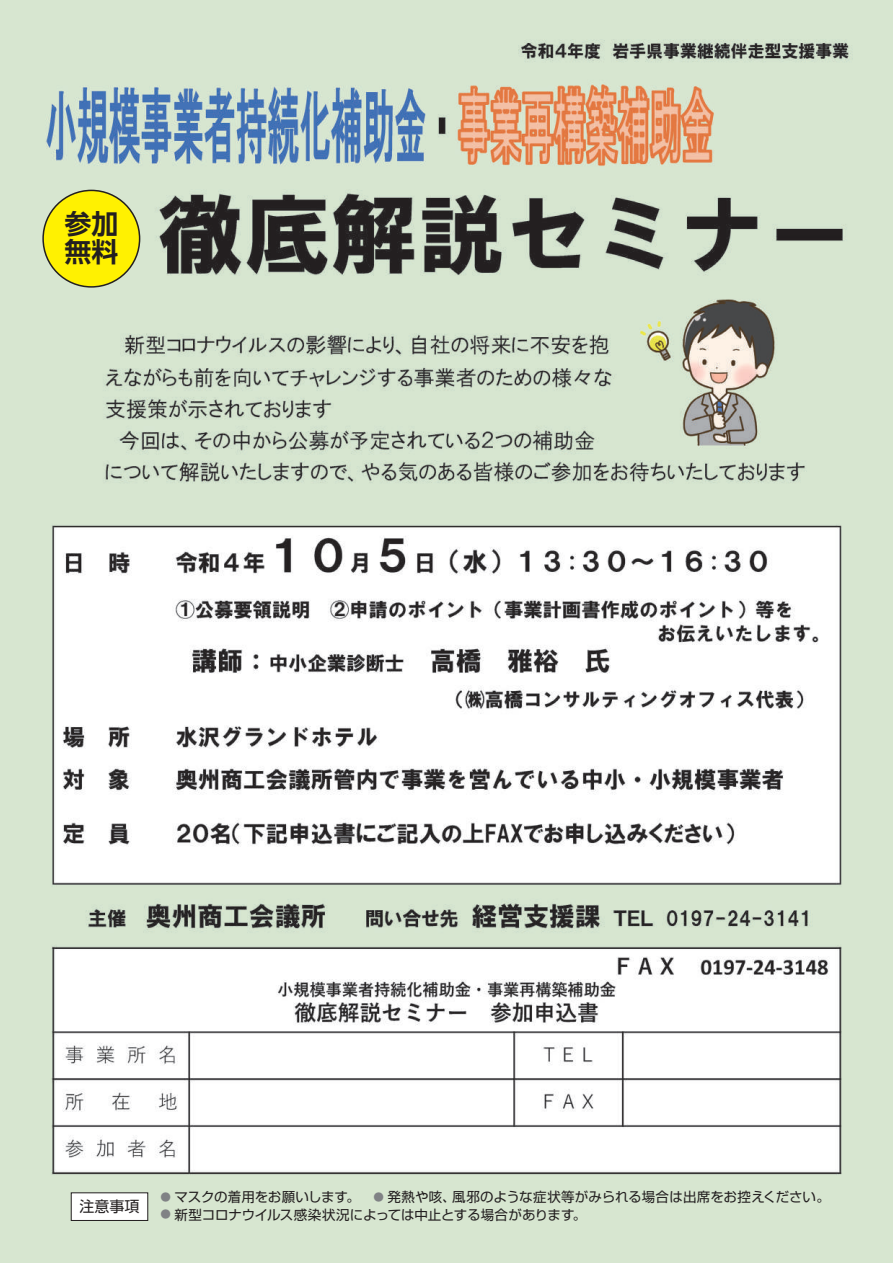
<style>
.page{position:relative;width:893px;height:1263px;background:#fff}
.page>*{position:absolute;margin:0;border:0;box-sizing:border-box;transform-origin:0 0}
.t1{font:700 27px/28.5px "UD Shin Go Pr 6 De";color:#231f20}
.t2{font:15px "Shin Go Pro";color:#231f20}
.t3{font:13.5px "Shin Go Pro";color:#231f20}
.s1{font-size:10.5px;color:#808285}
</style>
<div class="page">
<img style="left:0;top:0;width:893px;height:1263px">
<div style="left:71px;top:1192px;width:77px;height:29px;background:#fff;border:1px solid #231f20"></div>
<div style="left:43px;top:190px;width:97px;height:97px;background:#fff101;border-radius:50%"></div>
<div style="left:42px;top:190px;width:98px;height:98px;border:2px solid #231f20;border-radius:50%"></div>
<h1 class="t1" style="left:64px;top:208px;width:55px">参加無料</h1>
<p class="t2" style="left:79px;top:1194px;width:61px">注意事項</p>
<p class="t3" style="left:160px;top:1186px;width:671px"><span class="s1">●</span> マスクの着用をお願いします。　<span class="s1">●</span> 発熱や咳、風邪のような症状等がみられる場合は出席をお控えください。</p>
<p class="t3" style="left:160px;top:1203px;width:427px"><span class="s1">●</span> 新型コロナウイルス感染状況によっては中止とする場合があります。</p>
</div>
